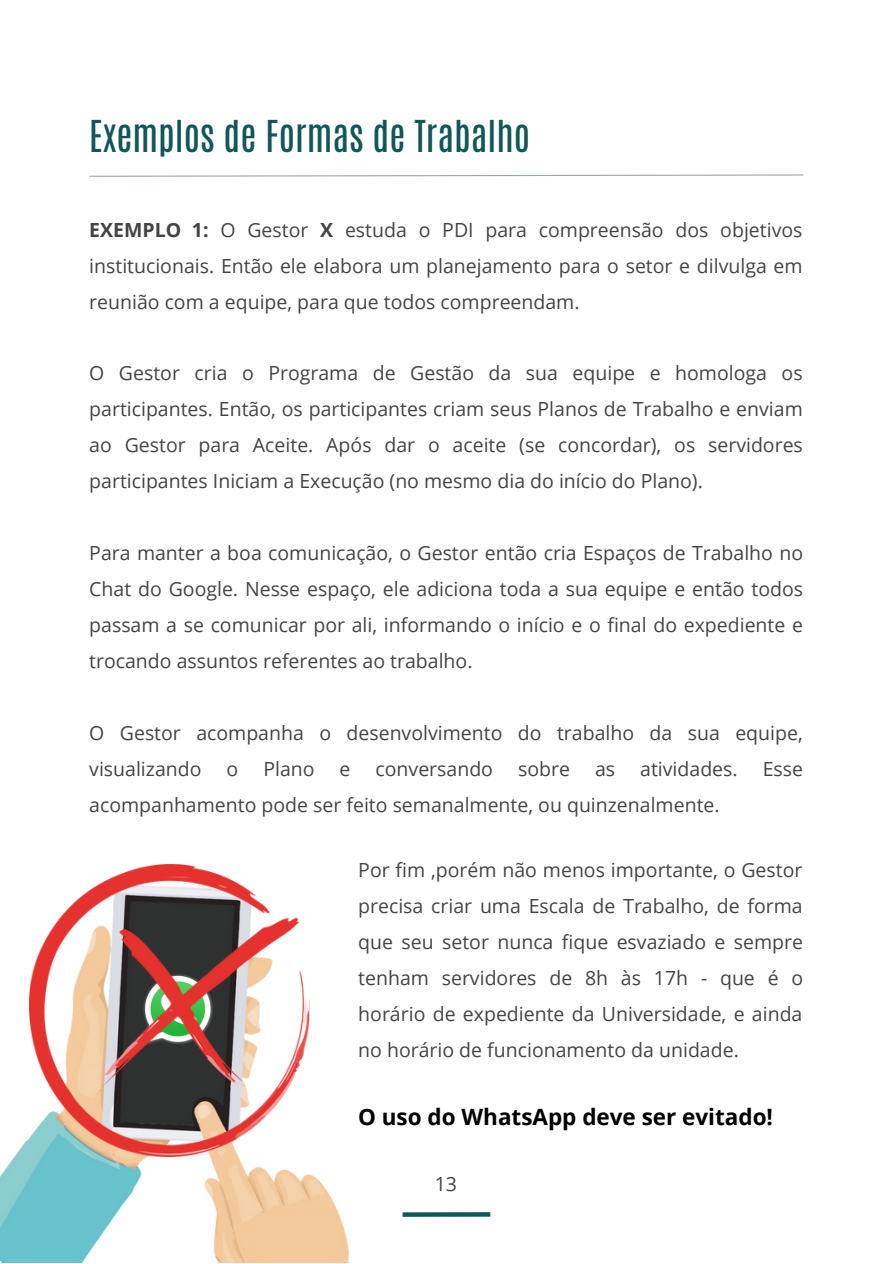
<style>
.page{position:relative;width:893px;height:1264px;background:#fff}
.page>*{position:absolute;margin:0;border:0;box-sizing:border-box;transform-origin:0 0}
.t1{font:36.75px "Antonio";color:#115659}
.t2{font:700 22.5px "Open Sans";color:#000}
.t3{font:19.5px/36px "Open Sans";color:#444;text-align:justify}
.s1{font-weight:700}
</style>
<div class="page">
<svg style="left:89px;top:174px;width:715px;height:3px"></svg>
<svg style="left:402px;top:1212px;width:88px;height:4px"></svg>
<img style="left:0;top:985px;width:348px;height:277px">
<img style="left:30px;top:864px;width:280px;height:292px">
<h1 class="t1" style="left:89px;top:110px;width:442px">Exemplos de Formas de Trabalho</h1>
<p class="t3" style="left:89px;top:211px;width:714px"><span class="s1">EXEMPLO 1:</span> O Gestor <span class="s1">X</span> estuda o PDI para compreensão dos objetivos institucionais. Então ele elabora um planejamento para o setor e dilvulga em reunião com a equipe, para que todos compreendam.</p>
<p class="t3" style="left:89px;top:355px;width:715px">O Gestor cria o Programa de Gestão da sua equipe e homologa os participantes. Então, os participantes criam seus Planos de Trabalho e enviam ao Gestor para Aceite. Após dar o aceite (se concordar), os servidores participantes Iniciam a Execução (no mesmo dia do início do Plano).</p>
<p class="t3" style="left:89px;top:535px;width:715px">Para manter a boa comunicação, o Gestor então cria Espaços de Trabalho no Chat do Google. Nesse espaço, ele adiciona toda a sua equipe e então todos passam a se comunicar por ali, informando o início e o final do expediente e trocando assuntos referentes ao trabalho.</p>
<p class="t3" style="left:89px;top:714px;width:715px">O Gestor acompanha o desenvolvimento do trabalho da sua equipe, visualizando</p>
<p class="t3" style="left:226px;top:750px;width:13px">o</p>
<p class="t3" style="left:263px;top:750px;width:53px">Plano</p>
<p class="t3" style="left:339px;top:750px;width:12px">e</p>
<p class="t3" style="left:375px;top:750px;width:119px">conversando</p>
<p class="t3" style="left:518px;top:750px;width:53px">sobre</p>
<p class="t3" style="left:595px;top:750px;width:22px">as</p>
<p class="t3" style="left:640px;top:750px;width:99px">atividades.</p>
<p class="t3" style="left:762px;top:750px;width:42px">Esse</p>
<p class="t3" style="left:89px;top:786px;width:632px">acompanhamento pode ser feito semanalmente, ou quinzenalmente.</p>
<p class="t3" style="left:358px;top:851px;width:446px">Por fim ,porém não menos importante, o Gestor precisa criar uma Escala de Trabalho, de forma que seu setor nunca fique esvaziado e sempre tenham servidores de 8h às 17h - que é o horário de expediente da Universidade, e ainda no horário de funcionamento da unidade.</p>
<p class="t2" style="left:358px;top:1101px;width:416px">O uso do WhatsApp deve ser evitado!</p>
<p class="t3" style="left:434px;top:1165px;width:24px">13</p>
</div>
